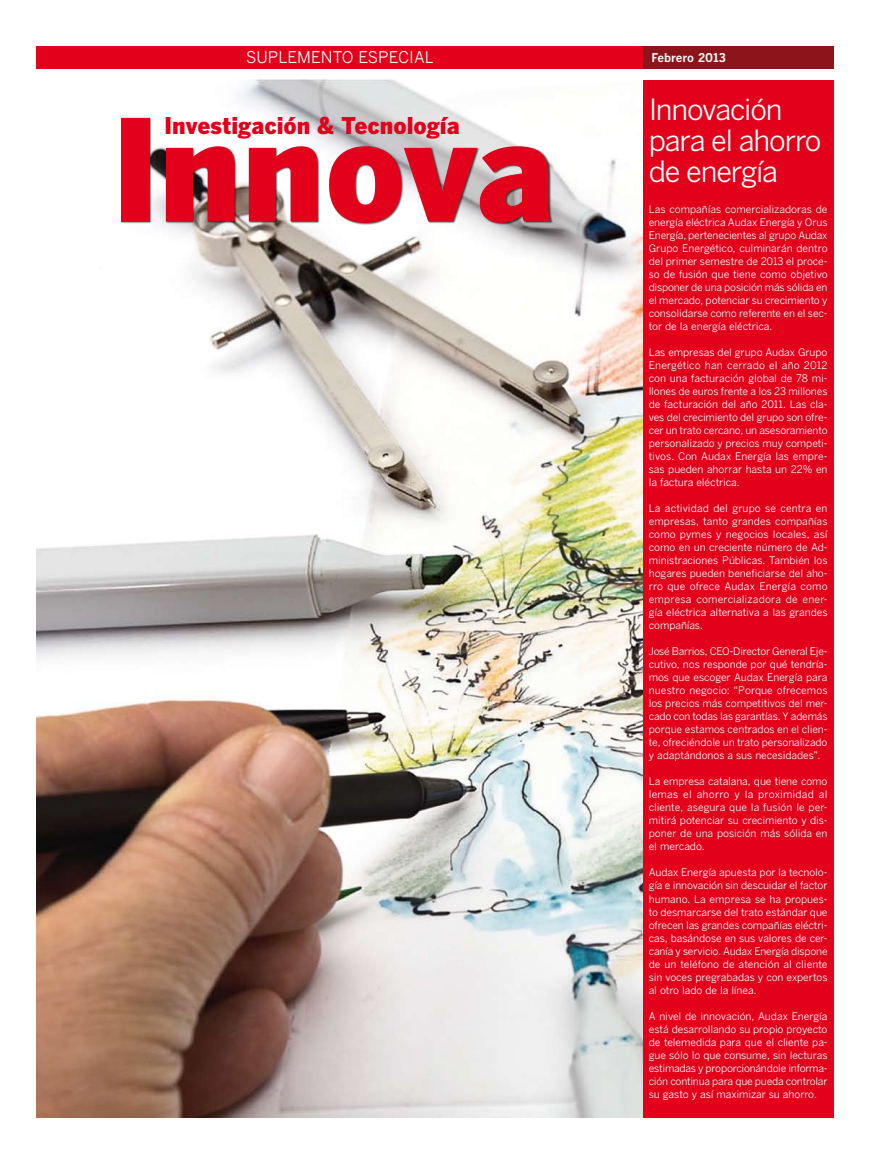
<style>
.page{position:relative;width:870px;height:1163px;background:#fff}
.page>*{position:absolute;margin:0;border:0;box-sizing:border-box;transform-origin:0 0}
.t1{font:900 140px "Benton Gothic";color:#e2001a}
.t2{font:29px/31px "Benton Gothic";letter-spacing:-.04em;color:#fff}
.t3{font:900 23px "Benton Gothic";color:#e2001a}
.t4{font:16px "Benton Gothic";color:#fff}
.t5{font:700 12px "Benton Gothic";color:#fff}
.t6{font:10.4px/13px "Benton Gothic";letter-spacing:-.01em;color:#fff;text-align:justify}
</style>
<div class="page">
<img style="left:37px;top:80px;width:606px;height:1037px">
<div style="left:643px;top:80px;width:190px;height:1037px;background:#e2001a"></div>
<div style="left:37px;top:46px;width:606px;height:22px;background:#e2001a"></div>
<div style="left:643px;top:46px;width:190px;height:22px;background:#8d141a"></div>
<div style="left:120px;top:116px;width:433px;height:110px;background:#000;opacity:.7"></div>
<h3 class="t4" style="left:246px;top:48px;width:189px">SUPLEMENTO ESPECIAL</h3>
<p class="t5" style="left:652px;top:50px;width:76px">Febrero 2013</p>
<h3 class="t3" style="left:164px;top:111px;width:297px">Investigación &amp; Tecnología</h3>
<h1 class="t1" style="left:113px;top:82px;width:444px">Innova</h1>
<h2 class="t2" style="left:649px;top:93px;width:174px">Innovación para el ahorro de energía</h2>
<p class="t6" style="left:649px;top:203px;width:180px">Las compañías comercializadoras de energía eléctrica Audax Energía y Orus Energía, pertenecientes al grupo Audax Grupo Energético, culminarán dentro del primer semestre de 2013 el proce&shy;so de fusión que tiene como objetivo disponer de una posición más sólida en el mercado, potenciar su crecimiento y consolidarse como referente en el sec&shy;tor de la energía eléctrica.</p>
<p class="t6" style="left:649px;top:346px;width:180px">Las empresas del grupo Audax Grupo Energético han cerrado el año 2012 con una facturación global de 78 mi&shy;llones de euros frente a los 23 millones de facturación del año 2011. Las cla&shy;ves del crecimiento del grupo son ofre&shy;cer un trato cercano, un asesoramiento personalizado y precios muy competi&shy;tivos. Con Audax Energía las empre&shy;sas pueden ahorrar hasta un 22% en la factura eléctrica.</p>
<p class="t6" style="left:649px;top:502px;width:180px">La actividad del grupo se centra en empresas, tanto grandes compañías como pymes y negocios locales, así como en un creciente número de Ad&shy;ministraciones Públicas. También los hogares pueden beneficiarse del aho&shy;rro que ofrece Audax Energía como empresa comercializadora de ener&shy;gía eléctrica alternativa a las grandes compañías.</p>
<p class="t6" style="left:649px;top:645px;width:180px">José Barrios, CEO-Director General Eje&shy;cutivo, nos responde por qué tendría&shy;mos que escoger Audax Energía para nuestro negocio: “Porque ofrecemos los precios más competitivos del mer&shy;cado con todas las garantías. Y además porque estamos centrados en el clien&shy;te, ofreciéndole un trato personalizado y adaptándonos a sus necesidades”.</p>
<p class="t6" style="left:649px;top:775px;width:180px">La empresa catalana, que tiene como lemas el ahorro y la proximidad al cliente, asegura que la fusión le per&shy;mitirá potenciar su crecimiento y dis&shy;poner de una posición más sólida en el mercado.</p>
<p class="t6" style="left:649px;top:866px;width:180px">Audax Energía apuesta por la tecnolo&shy;gía e innovación sin descuidar el factor humano. La empresa se ha propues&shy;to desmarcarse del trato estándar que ofrecen las grandes compañías eléctri&shy;cas, basándose en sus valores de cer&shy;canía y servicio. Audax Energía dispone de un teléfono de atención al cliente sin voces pregrabadas y con expertos al otro lado de la línea.</p>
<p class="t6" style="left:649px;top:1009px;width:180px">A nivel de innovación, Audax Energía está desarrollando su propio proyecto de telemedida para que el cliente pa&shy;gue sólo lo que consume, sin lecturas estimadas y proporcionándole informa&shy;ción continua para que pueda controlar su gasto y así maximizar su ahorro.</p>
</div>
